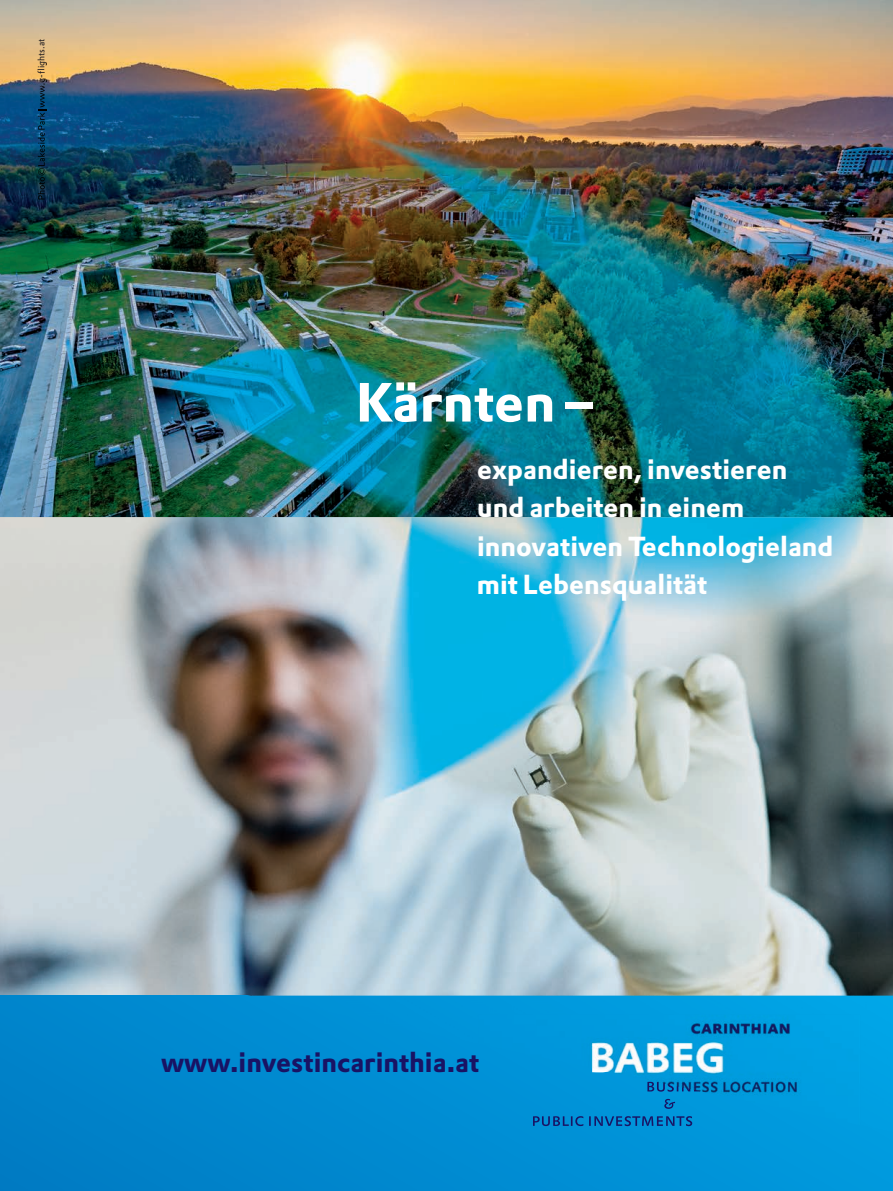
<style>
.page{position:relative;width:893px;height:1191px;background:#fff}
.page>*{position:absolute;margin:0;border:0;box-sizing:border-box;transform-origin:0 0}
.t1{font:700 54px "DTL Prokyon TPRO";color:#fff}
.t2{font:700 27px/38.2px "DTL Prokyon TPRO";color:#fff}
.t3{font:700 27px "DTL Prokyon TPRO";color:#191364}
</style>
<div class="page">
<svg style="left:0;top:995px;width:893px;height:196px;background:#0088cf"></svg>
<img style="left:0;top:0;width:893px;height:995px">
<img style="left:62px;top:0;width:831px;height:23px">
<img style="left:251px;top:995px;width:642px;height:137px">
<img style="left:478px;top:1015px;width:382px;height:110px">
<img style="left:38px;top:177px;width:7px;height:22px">
<svg style="left:38px;top:168px;width:7px;height:7px"></svg>
<img style="left:38px;top:112px;width:7px;height:49px">
<img style="left:40px;top:62px;width:7px;height:45px">
<h1 class="t1" style="left:356px;top:366px;width:238px">Kärnten –</h1>
<p class="t2" style="left:477px;top:450px;width:358px">expandieren, investieren und arbeiten in einem innovativen Technologieland mit Lebensqualität</p>
<p class="t3" style="left:161px;top:1044px;width:320px">www.investincarinthia.at</p>
</div>
